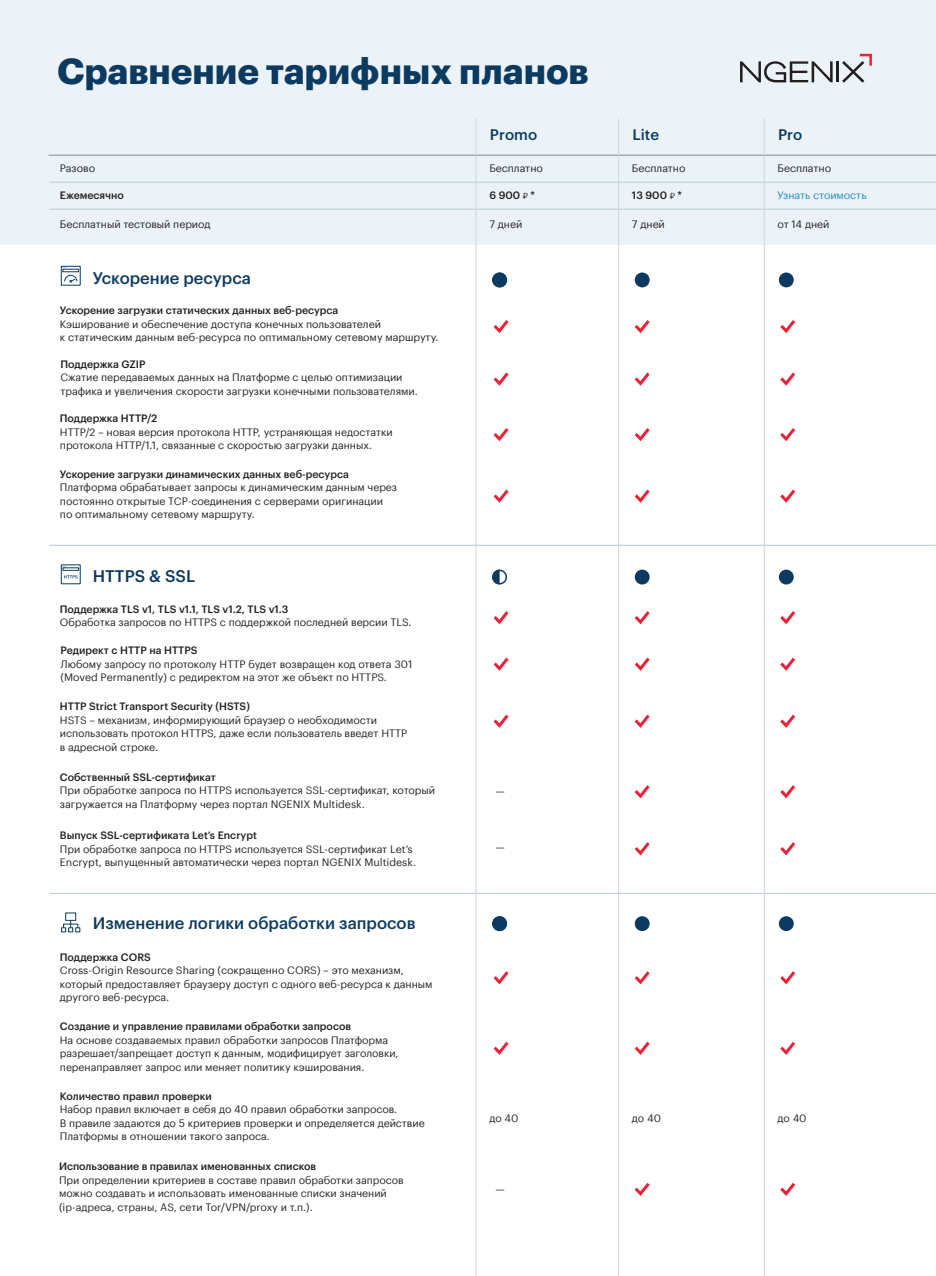
<style>
.page{position:relative;width:936px;height:1276px;background:#fff}
.page>*{position:absolute;margin:0;border:0;box-sizing:border-box;transform-origin:0 0}
.t1{font:700 36px "Graphik LC Web";color:#0c3a60}
.t2{font:500 16.5px "Graphik LCG";color:#0c3a60}
.t3{font:500 15px "Graphik LCG";color:#0c3a60}
.t4{font:10.5px/13.5px "Graphik LC Web";color:#231f20}
.t5{font:10.5px/13.5px "Graphik LC Web";color:#211d1e}
.t6{font:500 10.5px "Graphik LCG";color:#231f20}
.t7{font:10.5px "Graphik LC Web";color:#1f87c9}
.s1{font-family:"Graphik LC Web";font-weight:400;font-size:8.55px}
</style>
<div class="page">
<hr style="left:49px;top:545px;width:886px;height:1px;background:#b4cad5">
<hr style="left:49px;top:893px;width:886px;height:1px;background:#b4cad5">
<svg style="left:780px;top:320px;width:15px;height:13px"></svg>
<svg style="left:780px;top:372px;width:16px;height:14px"></svg>
<svg style="left:780px;top:428px;width:15px;height:14px"></svg>
<svg style="left:780px;top:489px;width:16px;height:14px"></svg>
<svg style="left:634px;top:320px;width:16px;height:13px"></svg>
<svg style="left:634px;top:372px;width:16px;height:14px"></svg>
<svg style="left:634px;top:428px;width:16px;height:14px"></svg>
<svg style="left:634px;top:489px;width:16px;height:14px"></svg>
<svg style="left:493px;top:320px;width:16px;height:13px"></svg>
<svg style="left:493px;top:372px;width:16px;height:14px"></svg>
<svg style="left:493px;top:428px;width:16px;height:14px"></svg>
<svg style="left:493px;top:489px;width:16px;height:14px"></svg>
<svg style="left:780px;top:611px;width:15px;height:14px"></svg>
<svg style="left:634px;top:611px;width:16px;height:14px"></svg>
<svg style="left:493px;top:611px;width:16px;height:14px"></svg>
<svg style="left:780px;top:657px;width:16px;height:14px"></svg>
<svg style="left:634px;top:657px;width:16px;height:14px"></svg>
<svg style="left:493px;top:657px;width:16px;height:14px"></svg>
<svg style="left:780px;top:714px;width:16px;height:14px"></svg>
<svg style="left:634px;top:714px;width:16px;height:14px"></svg>
<svg style="left:493px;top:714px;width:16px;height:14px"></svg>
<svg style="left:780px;top:785px;width:16px;height:14px"></svg>
<svg style="left:634px;top:785px;width:16px;height:14px"></svg>
<svg style="left:780px;top:842px;width:16px;height:14px"></svg>
<svg style="left:634px;top:842px;width:16px;height:14px"></svg>
<svg style="left:780px;top:971px;width:16px;height:14px"></svg>
<svg style="left:634px;top:971px;width:16px;height:14px"></svg>
<svg style="left:493px;top:971px;width:16px;height:14px"></svg>
<svg style="left:493px;top:1041px;width:16px;height:14px"></svg>
<svg style="left:780px;top:1042px;width:16px;height:13px"></svg>
<svg style="left:634px;top:1041px;width:16px;height:14px"></svg>
<div style="left:62px;top:567px;width:17px;height:4px;border:1px solid #0c3a60"></div>
<svg style="left:64px;top:575px;width:13px;height:3px"></svg>
<svg style="left:64px;top:274px;width:14px;height:8px"></svg>
<div style="left:61px;top:266px;width:20px;height:19px;border:1px solid #0c3a60"></div>
<div style="left:65px;top:912px;width:11px;height:8px;border:1px solid #0c3a60"></div>
<svg style="left:61px;top:920px;width:19px;height:12px"></svg>
<div style="left:63px;top:923px;width:15px;height:5px;border:1px solid #0c3a60"></div>
<svg style="left:492px;top:916px;width:15px;height:15px"></svg>
<div style="left:634px;top:916px;width:15px;height:15px;background:#0c3a60;border-radius:50%"></div>
<div style="left:778px;top:916px;width:15px;height:15px;background:#0c3a60;border-radius:50%"></div>
<div style="left:634px;top:569px;width:15px;height:15px;background:#0c3a60;border-radius:50%"></div>
<div style="left:778px;top:569px;width:15px;height:15px;background:#0c3a60;border-radius:50%"></div>
<svg style="left:492px;top:276px;width:15px;height:11px"></svg>
<div style="left:634px;top:272px;width:15px;height:15px;background:#0c3a60;border-radius:50%"></div>
<div style="left:778px;top:272px;width:15px;height:15px;background:#0c3a60;border-radius:50%"></div>
<svg style="left:780px;top:1183px;width:16px;height:13px"></svg>
<svg style="left:634px;top:1183px;width:16px;height:13px"></svg>
<div style="left:0;top:0;width:935px;height:244px;background:#ecf3f8"></div>
<hr style="left:49px;top:182px;width:886px;height:1px;background:#b4cad5">
<hr style="left:49px;top:209px;width:886px;height:1px;background:#b4cad5">
<svg style="left:740px;top:61px;width:92px;height:21px"></svg>
<svg style="left:842px;top:54px;width:29px;height:29px"></svg>
<hr style="left:836px;top:61px;width:3px;height:21px;background:#231f20">
<hr style="left:49px;top:155px;width:886px;height:1px;background:#7c8c97">
<hr style="left:475px;top:118px;width:1px;height:1158px;background:#cad7db">
<hr style="left:618px;top:118px;width:1px;height:1158px;background:#cad7db">
<hr style="left:763px;top:118px;width:1px;height:1158px;background:#cad7db">
<svg style="left:492px;top:569px;width:15px;height:15px"></svg>
<div style="left:492px;top:272px;width:15px;height:15px;background:#0c3a60;border-radius:50%"></div>
<div style="left:492px;top:916px;width:15px;height:15px;background:#0c3a60;border-radius:50%"></div>
<h1 class="t1" style="left:57px;top:43px;width:533px">Сравнение тарифных планов</h1>
<h3 class="t3" style="left:490px;top:123px;width:49px">Promo</h3>
<h3 class="t3" style="left:632px;top:123px;width:28px">Lite</h3>
<h3 class="t3" style="left:778px;top:123px;width:26px">Pro</h3>
<p class="t4" style="left:60px;top:161px;width:37px">Разово</p>
<p class="t4" style="left:489px;top:161px;width:55px">Бесплатно</p>
<p class="t6" style="left:60px;top:188px;width:66px">Ежемесячно</p>
<p class="t6" style="left:489px;top:188px;width:47px">6 900 <span class="s1">₽</span> *</p>
<p class="t4" style="left:60px;top:216px;width:152px">Бесплатный тестовый период</p>
<p class="t4" style="left:489px;top:216px;width:34px">7 дней</p>
<h2 class="t2" style="left:93px;top:265px;width:160px">Ускорение ресурса</h2>
<p class="t6" style="left:60px;top:302px;width:280px">Ускорение загрузки статических данных веб-ресурса</p>
<p class="t5" style="left:60px;top:316px;width:380px">Кэширование и обеспечение доступа конечных пользователей<br>к статическим данным веб-ресурса по оптимальному сетевому маршруту.</p>
<p class="t6" style="left:60px;top:356px;width:87px">Поддержка GZIP</p>
<p class="t4" style="left:60px;top:370px;width:359px">Сжатие передаваемых данных на Платформе с целью оптимизации трафика и увеличения скорости загрузки конечными пользователями.</p>
<p class="t6" style="left:60px;top:410px;width:99px">Поддержка HTTP/2</p>
<p class="t4" style="left:60px;top:424px;width:334px">HTTP/2 – новая версия протокола HTTP, устраняющая недостатки протокола HTTP/1.1, связанные с скоростью загрузки данных.</p>
<p class="t6" style="left:60px;top:466px;width:290px">Ускорение загрузки динамических данных веб-ресурса</p>
<p class="t4" style="left:60px;top:480px;width:339px">Платформа обрабатывает запросы к динамическим данным через постоянно открытые TCP-соединения с серверами оригинации по оптимальному сетевому маршруту.</p>
<h2 class="t2" style="left:93px;top:564px;width:104px">HTTPS &amp; SSL</h2>
<p class="t6" style="left:60px;top:601px;width:230px">Поддержка TLS v1, TLS v1.1, TLS v1.2, TLS v1.3</p>
<p class="t5" style="left:60px;top:615px;width:353px">Обработка запросов по HTTPS с поддержкой последней версии TLS.</p>
<p class="t6" style="left:60px;top:642px;width:138px">Редирект с HTTP на HTTPS</p>
<p class="t4" style="left:60px;top:656px;width:353px">Любому запросу по протоколу HTTP будет возвращен код ответа 301 (Moved Permanently) с редиректом на этот же объект по HTTPS.</p>
<p class="t6" style="left:60px;top:698px;width:191px">HTTP Strict Transport Security (HSTS)</p>
<p class="t4" style="left:60px;top:712px;width:349px">HSTS – механизм, информирующий браузер о необходимости использовать протокол HTTPS, даже если пользователь введет HTTP в адресной строке.</p>
<p class="t6" style="left:60px;top:769px;width:158px">Собственный SSL-сертификат</p>
<p class="t4" style="left:60px;top:783px;width:376px">При обработке запроса по HTTPS используется SSL-сертификат, который загружается на Платформу через портал NGENIX Multidesk.</p>
<p class="t6" style="left:60px;top:827px;width:199px">Выпуск SSL-сертификата Let’s Encrypt</p>
<p class="t4" style="left:60px;top:841px;width:357px">При обработке запроса по HTTPS используется SSL-сертификат Let’s<br>Encrypt, выпущенный автоматически через портал NGENIX Multidesk.</p>
<p class="t4" style="left:495px;top:783px;width:11px">—</p>
<p class="t4" style="left:495px;top:839px;width:11px">—</p>
<p class="t4" style="left:632px;top:161px;width:55px">Бесплатно</p>
<p class="t6" style="left:632px;top:188px;width:52px">13 900 <span class="s1">₽</span> *</p>
<p class="t4" style="left:632px;top:216px;width:34px">7 дней</p>
<p class="t4" style="left:777px;top:161px;width:55px">Бесплатно</p>
<p class="t7" style="left:777px;top:188px;width:90px">Узнать стоимость</p>
<p class="t4" style="left:777px;top:216px;width:53px">от 14 дней</p>
<h2 class="t2" style="left:93px;top:910px;width:324px">Изменение логики обработки запросов</h2>
<p class="t6" style="left:60px;top:949px;width:92px">Поддержка CORS</p>
<p class="t5" style="left:60px;top:963px;width:374px">Cross-Origin Resource Sharing (сокращенно CORS) – это механизм, который предоставляет браузеру доступ с одного веб-ресурса к данным другого веб-ресурса.</p>
<p class="t6" style="left:60px;top:1018px;width:292px">Создание и управление правилами обработки запросов</p>
<p class="t4" style="left:60px;top:1032px;width:340px">На основе создаваемых правил обработки запросов Платформа разрешает/запрещает доступ к данным, модифицирует заголовки, перенаправляет запрос или меняет политику кэширования.</p>
<p class="t6" style="left:60px;top:1087px;width:154px">Количество правил проверки</p>
<p class="t5" style="left:60px;top:1101px;width:366px">Набор правил включает в себя до 40 правил обработки запросов.<br>В правиле задаются до 5 критериев проверки и определяется действие<br>Платформы в отношении такого запроса.</p>
<p class="t4" style="left:489px;top:1110px;width:30px">до 40</p>
<p class="t4" style="left:632px;top:1110px;width:30px">до 40</p>
<p class="t4" style="left:777px;top:1110px;width:30px">до 40</p>
<p class="t6" style="left:59px;top:1158px;width:258px">Использование в правилах именованных списков</p>
<p class="t4" style="left:59px;top:1172px;width:346px">При определении критериев в составе правил обработки запросов можно создавать и использовать именованные списки значений (ip-адреса, страны, AS, сети Tor/VPN/proxy и т.п.).</p>
<p class="t4" style="left:495px;top:1181px;width:11px">—</p>
</div>
